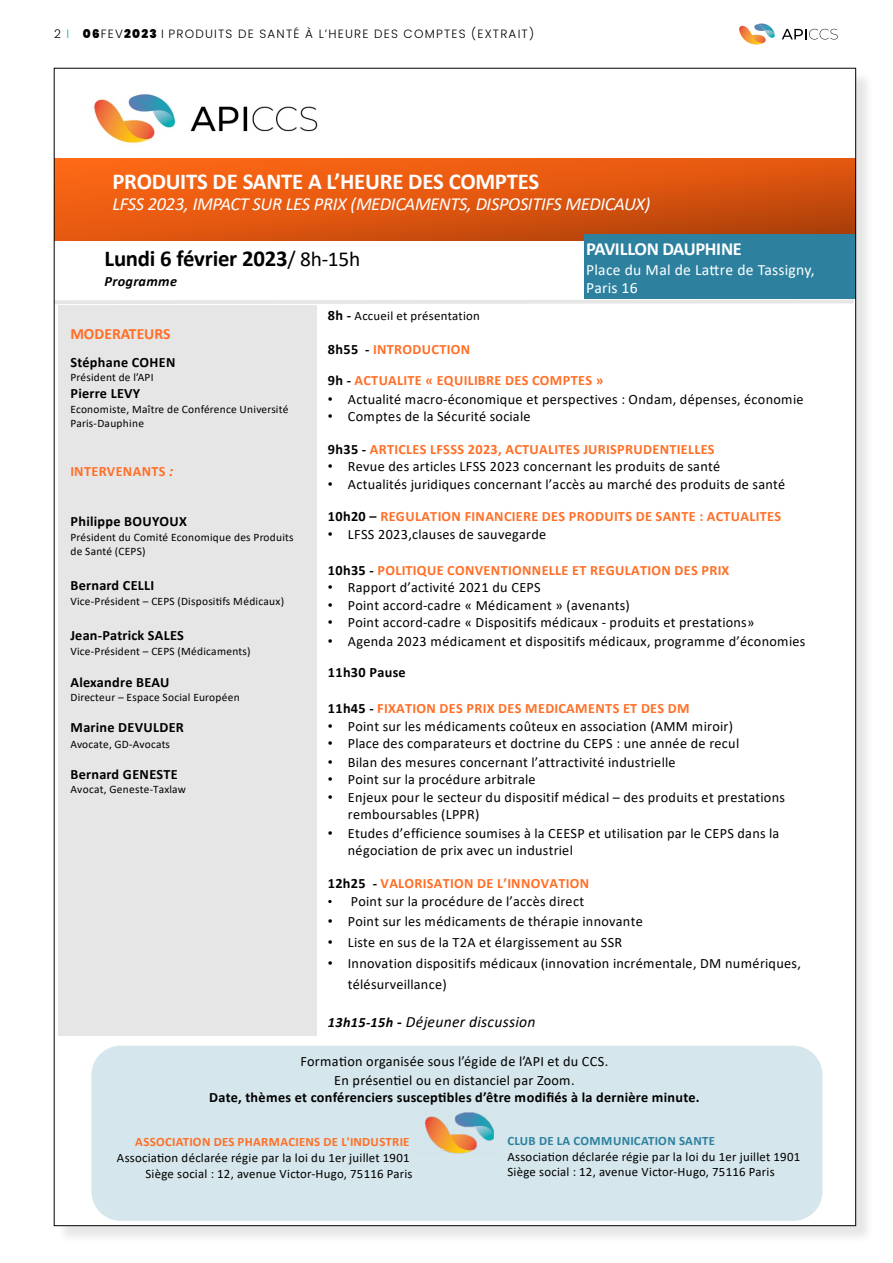
<style>
.page{position:relative;width:893px;height:1263px;background:#fff}
.page>*{position:absolute;margin:0;border:0;box-sizing:border-box;transform-origin:0 0}
.t1{font:700 22.8px "Calibri";letter-spacing:-.015em;color:#fff}
.t2{font:700 22.8px "Calibri";letter-spacing:-.01em;color:#000}
.t3{font:italic 18.45px "Calibri";letter-spacing:-.02em;color:#fff}
.t4{font:700 18.45px "Calibri";letter-spacing:-.02em;color:#fff}
.t5{font:15.6px/18.5px "Calibri";letter-spacing:.015em;color:#fff}
.t6{font:italic 15.6px "Calibri";letter-spacing:.02em;color:#000}
.t7{font:700 15.6px "Calibri";color:#ff6f26}
.t8{font:14.25px/17.1px "Calibri";letter-spacing:.02em;color:#000}
.t9{font:700 14.25px "Calibri";letter-spacing:.025em;color:#ff6f26}
.t10{font:700 14.25px "Calibri";letter-spacing:.02em;color:#000}
.t11{font:italic 700 14.25px "Calibri";letter-spacing:.02em;color:#000}
.t12{font:12.75px/15.8px "Calibri";letter-spacing:.015em;color:#000;text-align:right}
.t13{font:700 12.75px "Calibri";letter-spacing:.02em;color:#ff6f26}
.t14{font:700 12.75px "Calibri";letter-spacing:.02em;color:#2d819f}
.t15{font:300 12px "Poppins";letter-spacing:.1em;color:#000}
.t16{font:11.4px/14.4px "Calibri";letter-spacing:.02em;color:#000}
.s1{color:#04afb3}
.s2{font-weight:900}
.s3{font-weight:400;font-size:21.3px}
.s4{font-weight:300;font-style:italic;font-size:13.95px}
.s5{font-weight:700;font-size:14.25px}
.s6{color:#000}
.s7{font-family:"Arial"}
.s8{font-family:"Arial";font-size:12.75px}
.s9{font-weight:700;font-style:normal}
</style>
<div class="page">
<svg style="left:739px;top:25px;width:27px;height:20px"></svg>
<img style="left:755px;top:35px;width:20px;height:3px">
<img style="left:755px;top:24px;width:20px;height:11px">
<svg style="left:782px;top:29px;width:56px;height:11px"></svg>
<div style="left:56px;top:70px;width:818px;height:1174px;background:#000;opacity:.1"></div>
<div style="left:54px;top:68px;width:802px;height:1158px;background:#fff"></div>
<div style="left:59px;top:305px;width:258px;height:730px;background:#e7e6e6"></div>
<img style="left:93px;top:94px;width:225px;height:50px">
<svg style="left:56px;top:159px;width:798px;height:81px;background:#de5710"></svg>
<div style="left:584px;top:235px;width:272px;height:64px;background:#2d819f"></div>
<svg style="left:56px;top:300px;width:798px;height:6px"></svg>
<div style="left:91px;top:1046px;width:731px;height:175px;background:#d5e6ec;border-radius:29px"></div>
<img style="left:425px;top:1112px;width:69px;height:42px">
<p class="t15" style="left:54px;top:27px;width:482px">2 <span class="s1">I</span> <span class="s2">06</span>FEV<span class="s2">2023</span> I PRODUITS DE SANTÉ À L’HEURE DES COMPTES (EXTRAIT)</p>
<h1 class="t1" style="left:112px;top:165px;width:428px">PRODUITS DE SANTE A L’HEURE DES COMPTES</h1>
<p class="t3" style="left:112px;top:191px;width:540px">LFSS 2023, IMPACT SUR LES PRIX (MEDICAMENTS, DISPOSITIFS MEDICAUX)</p>
<h1 class="t2" style="left:105px;top:243px;width:257px">Lundi 6 février 2023<span class="s3">/ 8h-15h</span></h1>
<p class="t11" style="left:105px;top:271px;width:74px">Programme</p>
<p class="t4" style="left:586px;top:236px;width:157px">PAVILLON DAUPHINE</p>
<p class="t5" style="left:586px;top:260px;width:230px">Place du Mal de La+re de Tassigny,<br>Paris 16</p>
<p class="t7" style="left:70px;top:323px;width:101px">MODERATEURS</p>
<p class="t10" style="left:70px;top:352px;width:107px">Stéphane COHEN</p>
<p class="t16" style="left:70px;top:369px;width:85px">Président de l’API</p>
<p class="t10" style="left:70px;top:383px;width:71px">Pierre LEVY</p>
<p class="t16" style="left:70px;top:401px;width:219px">Economiste, Maître de Conférence Université<br>Paris-Dauphine</p>
<p class="t9" style="left:70px;top:461px;width:104px">INTERVENANTS <span class="s4">:</span></p>
<p class="t10" style="left:70px;top:511px;width:118px">Philippe BOUYOUX</p>
<p class="t16" style="left:70px;top:529px;width:225px">Président du Comité Economique des Produits de Santé (CEPS)</p>
<p class="t10" style="left:70px;top:575px;width:85px">Bernard CELLI</p>
<p class="t16" style="left:70px;top:594px;width:215px">Vice-Président – CEPS (DisposiFfs Médicaux)</p>
<p class="t10" style="left:70px;top:625px;width:115px">Jean-Patrick SALES</p>
<p class="t16" style="left:70px;top:644px;width:182px">Vice-Président – CEPS (Médicaments)</p>
<p class="t10" style="left:70px;top:672px;width:101px">Alexandre BEAU</p>
<p class="t16" style="left:70px;top:690px;width:171px">Directeur – Espace Social Européen</p>
<p class="t10" style="left:70px;top:717px;width:115px">Marine DEVULDER</p>
<p class="t16" style="left:70px;top:736px;width:101px">Avocate, GD-Avocats</p>
<p class="t10" style="left:70px;top:764px;width:109px">Bernard GENESTE</p>
<p class="t16" style="left:70px;top:782px;width:117px">Avocat, Geneste-Taxlaw</p>
<p class="t12" style="left:328px;top:307px;width:154px"><span class="s5">8h -</span> Accueil et présentation</p>
<p class="t9" style="left:328px;top:339px;width:144px"><span class="s6">8h55 -</span> INTRODUCTION</p>
<p class="t9" style="left:328px;top:370px;width:277px"><span class="s6">9h -</span> ACTUALITE « EQUILIBRE DES COMPTES »</p>
<p class="t8" style="left:328px;top:390px;width:477px"><span class="s7">•</span> Actualité macro-économique et perspectives : Ondam, dépenses, économie</p>
<p class="t8" style="left:328px;top:407px;width:204px"><span class="s7">•</span> Comptes de la Sécurité sociale</p>
<p class="t9" style="left:328px;top:439px;width:388px"><span class="s6">9h35 -</span> ARTICLES LFSSS 2023, ACTUALITES JURISPRUDENTIELLES</p>
<p class="t8" style="left:328px;top:457px;width:394px"><span class="s7">•</span> Revue des articles LFSS 2023 concernant les produits de santé</p>
<p class="t8" style="left:328px;top:475px;width:459px"><span class="s7">•</span> Actualités juridiques concernant l’accès au marché des produits de santé</p>
<p class="t9" style="left:328px;top:506px;width:455px"><span class="s6">10h20 –</span> REGULATION FINANCIERE DES PRODUITS DE SANTE : ACTUALITES</p>
<p class="t8" style="left:328px;top:525px;width:220px"><span class="s7">•</span> LFSS 2023,clauses de sauvegarde</p>
<p class="t9" style="left:328px;top:560px;width:403px"><span class="s6">10h35 -</span> POLITIQUE CONVENTIONNELLE ET REGULATION DES PRIX</p>
<p class="t8" style="left:328px;top:578px;width:214px"><span class="s7">•</span> Rapport d’activité 2021 du CEPS</p>
<p class="t8" style="left:328px;top:596px;width:304px"><span class="s7">•</span> Point accord-cadre « Médicament » (avenants)</p>
<p class="t8" style="left:328px;top:613px;width:428px"><span class="s7">•</span> Point accord-cadre « Dispositifs médicaux - produits et prestations»</p>
<p class="t8" style="left:328px;top:632px;width:479px"><span class="s7">•</span> Agenda 2023 médicament et dispositifs médicaux, programme d’économies</p>
<p class="t10" style="left:328px;top:662px;width:80px">11h30 Pause</p>
<p class="t9" style="left:328px;top:698px;width:363px"><span class="s6">11h45 -</span> FIXATION DES PRIX DES MEDICAMENTS ET DES DM</p>
<p class="t8" style="left:328px;top:717px;width:407px"><span class="s7">•</span> Point sur les médicaments coûteux en association (AMM miroir)</p>
<p class="t8" style="left:328px;top:734px;width:413px"><span class="s7">•</span> Place des comparateurs et doctrine du CEPS : une année de recul</p>
<p class="t8" style="left:328px;top:753px;width:349px"><span class="s7">•</span> Bilan des mesures concernant l’attractivité industrielle</p>
<p class="t8" style="left:328px;top:770px;width:209px"><span class="s7">•</span> Point sur la procédure arbitrale</p>
<p class="t8" style="left:348px;top:788px;width:439px;text-indent:-20px"><span class="s7">•</span> Enjeux pour le secteur du dispositif médical – des produits et prestations remboursables (LPPR)</p>
<p class="t8" style="left:348px;top:824px;width:433px;text-indent:-20px"><span class="s7">•</span> Etudes d’efficience soumises à la CEESP et utilisation par le CEPS dans la négociation de prix avec un industriel</p>
<p class="t9" style="left:328px;top:873px;width:263px"><span class="s6">12h25 -</span> VALORISATION DE L’INNOVATION</p>
<p class="t8" style="left:328px;top:892px;width:258px"><span class="s8">•</span> Point sur la procédure de l’accès direct</p>
<p class="t8" style="left:328px;top:912px;width:317px"><span class="s7">•</span> Point sur les médicaments de thérapie innovante</p>
<p class="t8" style="left:328px;top:934px;width:296px"><span class="s7">•</span> Liste en sus de la T2A et élargissement au SSR</p>
<p class="t8" style="left:348px;top:952px;width:455px;line-height:21.1px;text-indent:-20px"><span class="s7">•</span> Innovation dispositifs médicaux (innovation incrémentale, DM numériques, télésurveillance)</p>
<p class="t6" style="left:328px;top:1011px;width:209px"><span class="s5">13h15-15h</span> <span class="s9">-</span> Déjeuner discussion</p>
<p class="t8" style="left:300px;top:1051px;width:309px;line-height:18.8px;text-align:center">FormaWon organisée sous l’égide de l’API et du CCS.<br>En présenWel ou en distanciel par Zoom.</p>
<p class="t10" style="left:209px;top:1087px;width:492px">Date, thèmes et conférenciers suscep\bles d’être modifiés à la dernière minute.</p>
<p class="t13" style="left:135px;top:1133px;width:276px">ASSOCIATION DES PHARMACIENS DE L'INDUSTRIE</p>
<p class="t12" style="left:117px;top:1149px;width:297px">Associa0on déclarée régie par la loi du 1er juillet 1901<br>Siège social : 12, avenue Victor-Hugo, 75116 Paris</p>
<p class="t14" style="left:507px;top:1131px;width:209px">CLUB DE LA COMMUNICATION SANTE</p>
<p class="t12" style="left:507px;top:1148px;width:294px;text-align:left">Associa0on déclarée régie par la loi du 1er juillet 1901<br>Siège social : 12, avenue Victor-Hugo, 75116 Paris</p>
</div>
